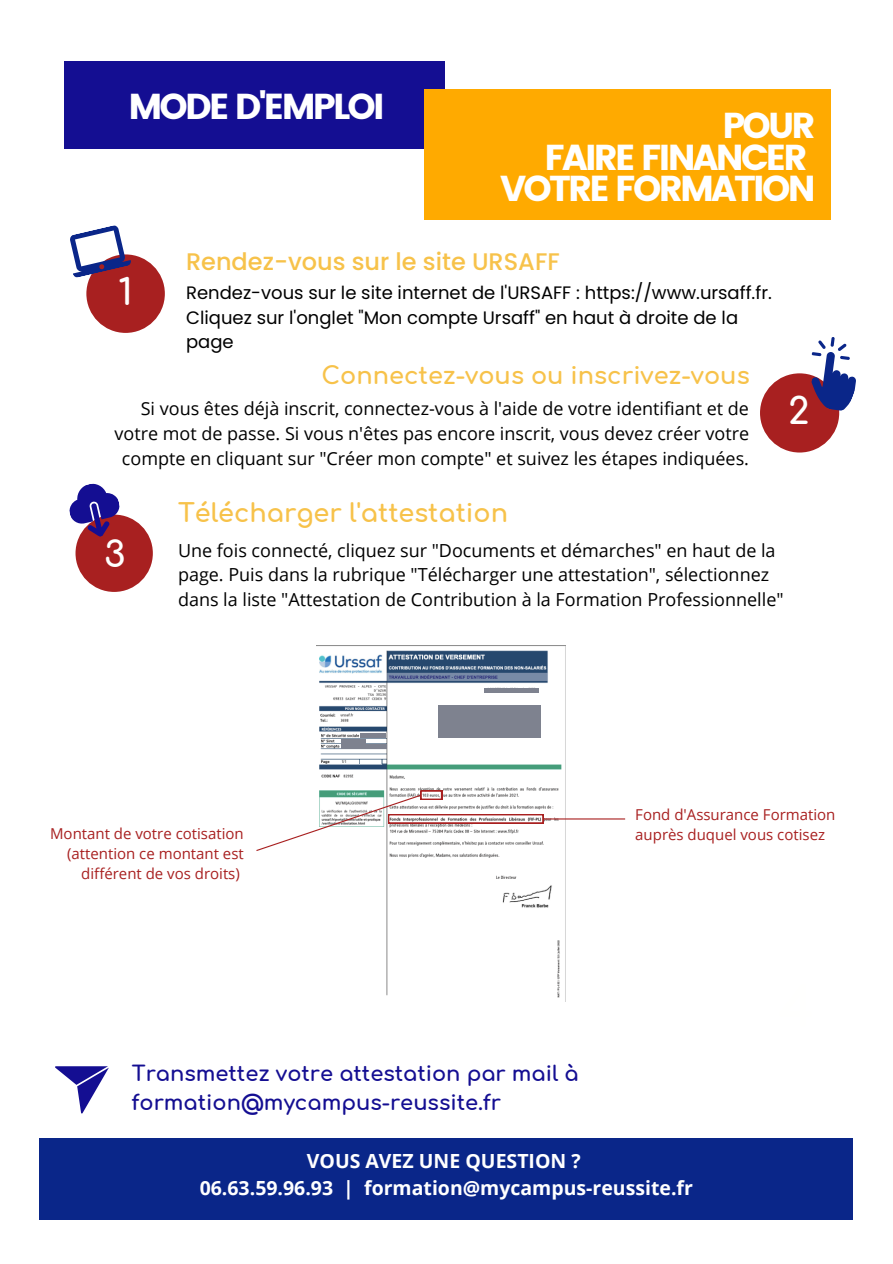
<style>
.page{position:relative;width:893px;height:1264px;background:#fff}
.page>*{position:absolute;margin:0;border:0;box-sizing:border-box;transform-origin:0 0}
.t1{font:700 36.45px "Comfortaa";color:#fffffe}
.t2{font:700 36.15px "Comfortaa";color:#fffffe}
.t3{font:36px/31.5px "Poppins";letter-spacing:-.075em;color:#fff;text-align:right}
.t4{font:700 35.55px "Comfortaa";color:#fffffe}
.t5{font:700 25.5px "Comfortaa";color:#f7c24a}
.t6{font:700 24px "Comfortaa";color:#f7c24a}
.t7{font:500 24px "Poppins";color:#f7c24a}
.t8{font:700 24px "Open Sans";color:#fff}
.t9{font:700 21px/29.2px "Comfortaa";color:#140e92}
.t10{font:700 19.5px/27px "Open Sans";color:#fff;text-align:center}
.t11{font:18px/24.8px "Open Sans";color:#000;text-align:right}
.t12{font:18px/24.8px "Poppins";color:#000}
.t13{font:15px/20.2px "Open Sans";color:#a82020;text-align:right}
</style>
<div class="page">
<div style="left:64px;top:61px;width:380px;height:88px;background:#140e92"></div>
<div style="left:424px;top:89px;width:406px;height:131px;background:#fa0"></div>
<div style="left:86px;top:254px;width:79px;height:79px;background:#a82020;border-radius:50%"></div>
<svg style="left:70px;top:225px;width:62px;height:53px"></svg>
<svg style="left:55px;top:1066px;width:54px;height:47px"></svg>
<div style="left:75px;top:514px;width:78px;height:78px;background:#a82020;border-radius:50%"></div>
<svg style="left:69px;top:483px;width:53px;height:56px"></svg>
<div style="left:760px;top:373px;width:79px;height:79px;background:#a82020;border-radius:50%"></div>
<svg style="left:804px;top:337px;width:52px;height:78px"></svg>
<div style="left:39px;top:1138px;width:813px;height:81px;background:#0a2689"></div>
<img style="left:319px;top:650px;width:246px;height:348px">
<div style="left:438px;top:705px;width:102px;height:33px;background:#7e828f"></div>
<hr style="left:361px;top:733px;width:25px;height:4px;background:#7e828f">
<hr style="left:341px;top:739px;width:24px;height:4px;background:#7e828f">
<div style="left:341px;top:744px;width:46px;height:5px;background:#7e828f"></div>
<hr style="left:484px;top:688px;width:55px;height:4px;background:#7e828f">
<svg style="left:256px;top:790px;width:287px;height:62px"></svg>
<hr style="left:543px;top:818px;width:82px;height:1px;background:#a82020">
<h3 class="t3" style="left:128px;top:91px;width:258px">MODE D'EMPLOI</h3>
<h3 class="t8" style="left:199px;top:107px;width:177px">MANAGEMENT</h3>
<h3 class="t3" style="left:500px;top:110px;width:317px">POUR<br>FAIRE FINANCER<br>VOTRE FORMATION</h3>
<h2 class="t2" style="left:118px;top:273px;width:16px">1</h2>
<h3 class="t7" style="left:186px;top:245px;width:375px">Rendez-vous sur le site URSAFF</h3>
<p class="t12" style="left:186px;top:280px;width:587px">Rendez-vous sur le site internet de l'URSAFF : https://www.ursaff.fr.<br>Cliquez sur l'onglet "Mon compte Ursaff" en haut à droite de la page</p>
<h3 class="t6" style="left:321px;top:362px;width:429px">Connectez-vous ou inscrivez-vous</h3>
<p class="t11" style="left:115px;top:395px;width:636px">Si vous êtes déjà inscrit, connectez-vous à l'aide de votre identifiant et de votre mot de passe. Si vous n'êtes pas encore inscrit, vous devez créer votre compte en cliquant sur "Créer mon compte" et suivez les étapes indiquées.</p>
<h1 class="t1" style="left:788px;top:392px;width:23px">2</h1>
<h3 class="t4" style="left:104px;top:535px;width:23px">3</h3>
<h3 class="t5" style="left:178px;top:499px;width:331px">Télécharger l'attestation</h3>
<p class="t11" style="left:178px;top:537px;width:607px;text-align:left">Une fois connecté, cliquez sur "Documents et démarches" en haut de la page. Puis dans la rubrique "Télécharger une attestation", sélectionnez dans la liste "Attestation de Contribution à la Formation Professionnelle"</p>
<p class="t13" style="left:50px;top:822px;width:195px">Montant de votre cotisation (attention ce montant est différent de vos droits)</p>
<p class="t13" style="left:635px;top:804px;width:202px;text-align:left">Fond d'Assurance Formation auprès duquel vous cotisez</p>
<p class="t9" style="left:132px;top:1059px;width:448px">Transmettez votre attestation par mail à formation@mycampus-reussite.fr</p>
<p class="t10" style="left:200px;top:1146px;width:494px">VOUS AVEZ UNE QUESTION ?<br>06.63.59.96.93 | formation@mycampus-reussite.fr</p>
</div>
